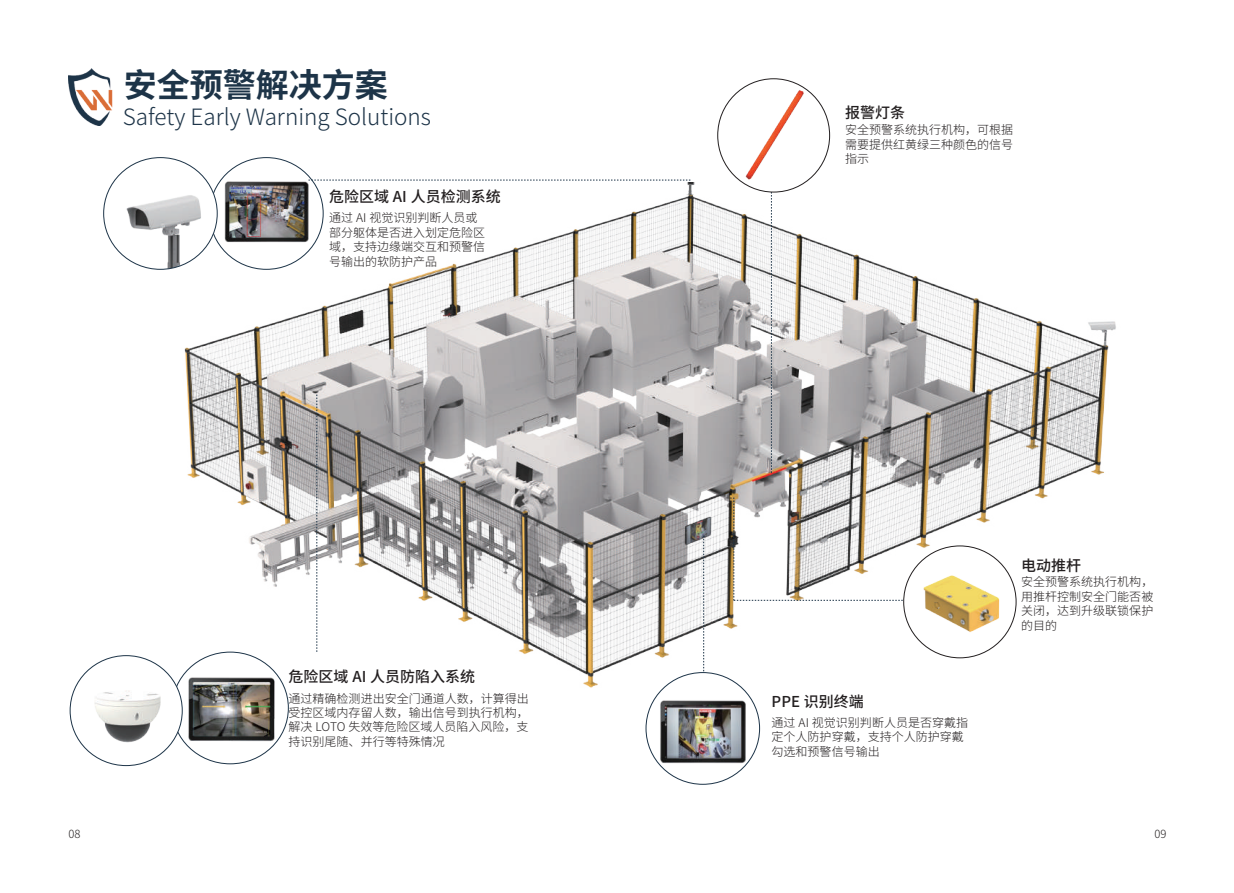
<style>
.page{position:relative;width:1234px;height:893px;background:#fff}
.page>*{position:absolute;margin:0;border:0;box-sizing:border-box;transform-origin:0 0}
.t1{font:700 33px "Source Han Sans CN";color:#1d3448}
.t2{font:300 22.5px "Source Han Sans CN";color:#1d3448}
.t3{font:500 15px "Source Han Sans CN";color:#231f20}
.t4{font:300 12px/14.4px "Source Han Sans CN";color:#231f20;text-align:justify}
.t5{font:300 11.25px "Source Han Sans CN";color:#231f20}
</style>
<div class="page">
<img style="left:69px;top:182px;width:1047px;height:586px">
<svg style="left:323px;top:180px;width:367px;height:1px"></svg>
<svg style="left:703px;top:536px;width:1px;height:136px"></svg>
<svg style="left:316px;top:394px;width:1px;height:258px"></svg>
<svg style="left:771px;top:192px;width:1px;height:281px"></svg>
<svg style="left:733px;top:497px;width:223px;height:104px"></svg>
<img style="left:68px;top:68px;width:45px;height:58px">
<img style="left:217px;top:179px;width:106px;height:66px">
<div style="left:646px;top:673px;width:113px;height:111px;background:#fff;border-radius:50%"></div>
<img style="left:104px;top:158px;width:113px;height:111px">
<img style="left:732px;top:79px;width:82px;height:113px">
<img style="left:903px;top:546px;width:112px;height:112px;border-radius:56px">
<img style="left:182px;top:675px;width:106px;height:68px">
<img style="left:70px;top:656px;width:112px;height:110px">
<img style="left:645px;top:699px;width:114px;height:65px">
<h1 class="t1" style="left:124px;top:66px;width:265px">安全预警解决方案</h1>
<h2 class="t2" style="left:123px;top:104px;width:310px">Safety Early Warning Solutions</h2>
<p class="t3" style="left:329px;top:188px;width:173px">危险区域 AI 人员检测系统</p>
<p class="t4" style="left:329px;top:211px;width:157px;text-align:left">通过 AI 视觉识别判断人员或部分躯体是否进入划定危险区域，支持边缘端交互和预警信号输出的软防护产品</p>
<p class="t3" style="left:288px;top:668px;width:188px">危险区域 AI 人员防陷入系统</p>
<p class="t4" style="left:288px;top:691px;width:241px">通过精确检测进出安全门通道人数，计算得出受控区域内存留人数，输出信号到执行机构，解决 LOTO 失效等危险区域人员陷入风险，支持识别尾随、并行等特殊情况</p>
<p class="t3" style="left:845px;top:104px;width:61px">报警灯条</p>
<p class="t4" style="left:845px;top:123px;width:169px">安全预警系统执行机构，可根据需要提供红黄绿三种颜色的信号指示</p>
<p class="t3" style="left:771px;top:693px;width:94px">PPE 识别终端</p>
<p class="t4" style="left:771px;top:715px;width:198px;text-align:left">通过 AI 视觉识别判断人员是否穿戴指定个人防护穿戴，支持个人防护穿戴勾选和预警信号输出</p>
<p class="t3" style="left:1020px;top:557px;width:61px">电动推杆</p>
<p class="t4" style="left:1020px;top:575px;width:133px">安全预警系统执行机构，用推杆控制安全门能否被关闭，达到升级联锁保护的目的</p>
<p class="t5" style="left:68px;top:827px;width:14px">08</p>
<p class="t5" style="left:1154px;top:827px;width:14px">09</p>
</div>
